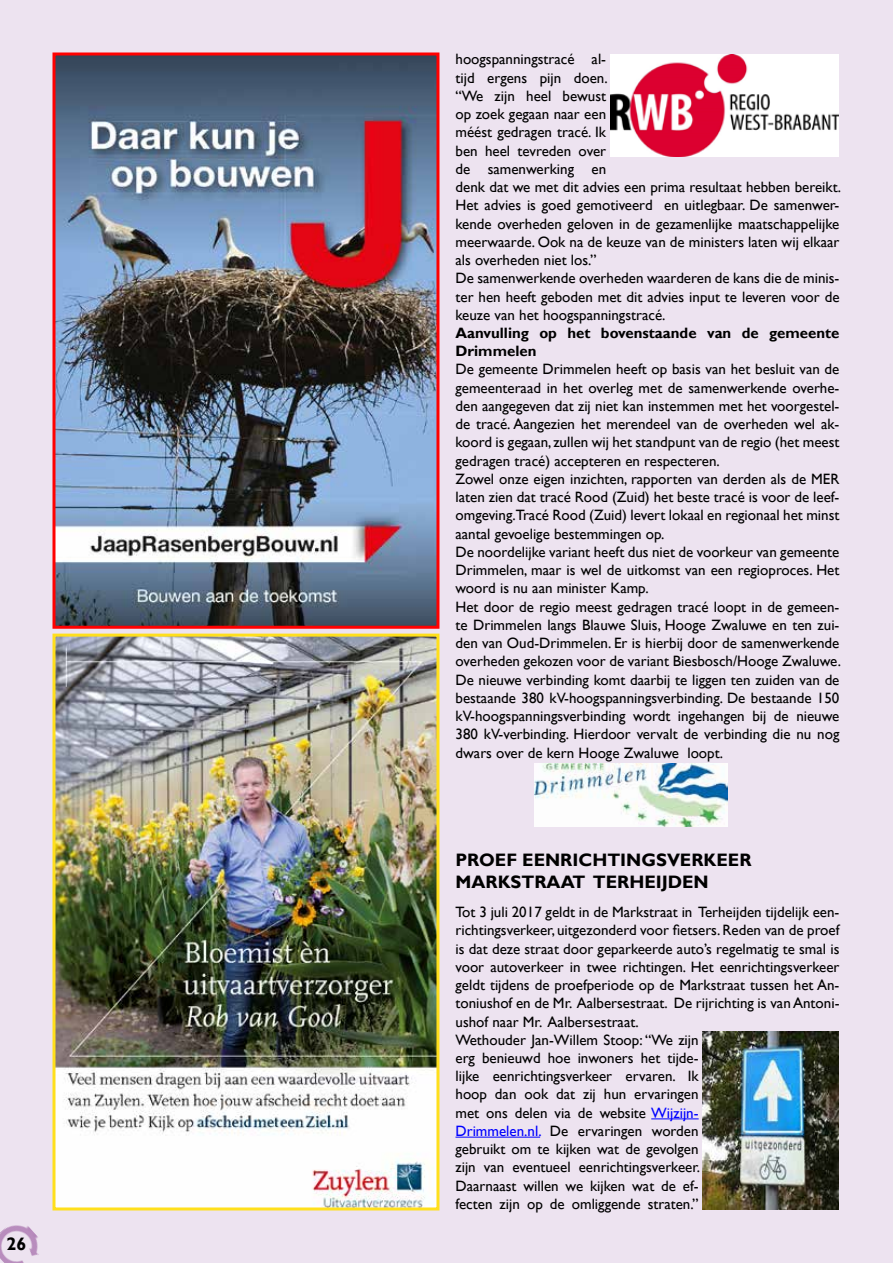
<style>
.page{position:relative;width:893px;height:1263px;background:#ede3f0}
.page>*{position:absolute;margin:0;border:0;box-sizing:border-box;transform-origin:0 0}
.t1{font:700 18px/21.9px "Gill Sans";color:#000}
.t2{font:15px/18.3px "Gill Sans";color:#000}
.t3{font:700 15px/18.3px "Gill Sans";color:#000}
.s1{color:#00f}
</style>
<div class="page">
<img style="left:0;top:1225px;width:39px;height:38px">
<hr style="left:651px;top:1118px;width:48px;height:1px;background:#00f">
<hr style="left:455px;top:1137px;width:85px;height:1px;background:#00f">
<img style="left:56px;top:56px;width:379px;height:569px">
<div style="left:52px;top:52px;width:387px;height:577px;border:3px solid #f00"></div>
<img style="left:56px;top:638px;width:379px;height:568px">
<div style="left:52px;top:634px;width:387px;height:576px;border:3px solid #ffdf1c"></div>
<img style="left:535px;top:763px;width:192px;height:64px">
<img style="left:703px;top:1032px;width:136px;height:177px">
<img style="left:610px;top:54px;width:229px;height:103px">
<p class="t1" style="left:6px;top:1233px;width:21px">26</p>
<p class="t2" style="left:455px;top:50px;width:387px">hoogspanningstracé al-<br>tijd ergens pijn doen.<br>“We zijn heel bewust<br>op zoek gegaan naar een<br>méést gedragen tracé. Ik<br>ben heel tevreden over<br>de samenwerking en<br>denk dat we met dit advies een prima resultaat hebben bereikt.<br>Het advies is goed gemotiveerd en uitlegbaar. De samenwer&shy;kende overheden geloven in de gezamenlijke maatschappelijke meerwaarde. Ook na de keuze van de ministers laten wij elkaar als overheden niet los.”<br>De samenwerkende overheden waarderen de kans die de minis&shy;ter hen heeft geboden met dit advies input te leveren voor de keuze van het hoogspanningstracé.</p>
<p class="t3" style="left:455px;top:324px;width:385px">Aanvulling op het bovenstaande van de gemeente<br>Drimmelen</p>
<p class="t2" style="left:455px;top:361px;width:387px">De gemeente Drimmelen heeft op basis van het besluit van de gemeenteraad in het overleg met de samenwerkende overhe&shy;den aangegeven dat zij niet kan instemmen met het voorgestel&shy;de tracé. Aangezien het merendeel van de overheden wel ak&shy;koord is gegaan, zullen wij het standpunt van de regio (het meest gedragen tracé) accepteren en respecteren.<br>Zowel onze eigen inzichten, rapporten van derden als de MER laten zien dat tracé Rood (Zuid) het beste tracé is voor de leef&shy;omgeving.Tracé Rood (Zuid) levert lokaal en regionaal het minst aantal gevoelige bestemmingen op.<br>De noordelijke variant heeft dus niet de voorkeur van gemeente Drimmelen, maar is wel de uitkomst van een regioproces. Het woord is nu aan minister Kamp.<br>Het door de regio meest gedragen tracé loopt in de gemeen&shy;te Drimmelen langs Blauwe Sluis, Hooge Zwaluwe en ten zui&shy;den van Oud-Drimmelen. Er is hierbij door de samenwerkende overheden gekozen voor de variant Biesbosch/Hooge Zwaluwe.<br>De nieuwe verbinding komt daarbij te liggen ten zuiden van de bestaande 380 kV-hoogspanningsverbinding. De bestaande 150 kV-hoogspanningsverbinding wordt ingehangen bij de nieuwe 380 kV-verbinding. Hierdoor vervalt de verbinding die nu nog dwars over de kern Hooge Zwaluwe loopt.</p>
<p class="t1" style="left:455px;top:849px;width:298px">PROEF EENRICHTINGSVERKEER<br>MARKSTRAAT TERHEIJDEN</p>
<p class="t2" style="left:455px;top:903px;width:385px">Tot 3 juli 2017 geldt in de Markstraat in Terheijden tijdelijk een&shy;richtingsverkeer, uitgezonderd voor fietsers. Reden van de proef is dat deze straat door geparkeerde auto’s regelmatig te smal is voor autoverkeer in twee richtingen. Het eenrichtingsverkeer geldt tijdens de proefperiode op de Markstraat tussen het An&shy;toniushof en de Mr. Aalbersestraat. De rijrichting is van Antoni&shy;ushof naar Mr. Aalbersestraat.<br>Wethouder Jan-Willem Stoop: “We zijn<br>erg benieuwd hoe inwoners het tijde-<br>lijke eenrichtingsverkeer ervaren. Ik<br>hoop dan ook dat zij hun ervaringen<br>met ons delen via de website <span class="s1">Wijzijn-<br>Drimmelen.nl.</span> De ervaringen worden<br>gebruikt om te kijken wat de gevolgen<br>zijn van eventueel eenrichtingsverkeer.<br>Daarnaast willen we kijken wat de ef-<br>fecten zijn op de omliggende straten.”</p>
</div>
